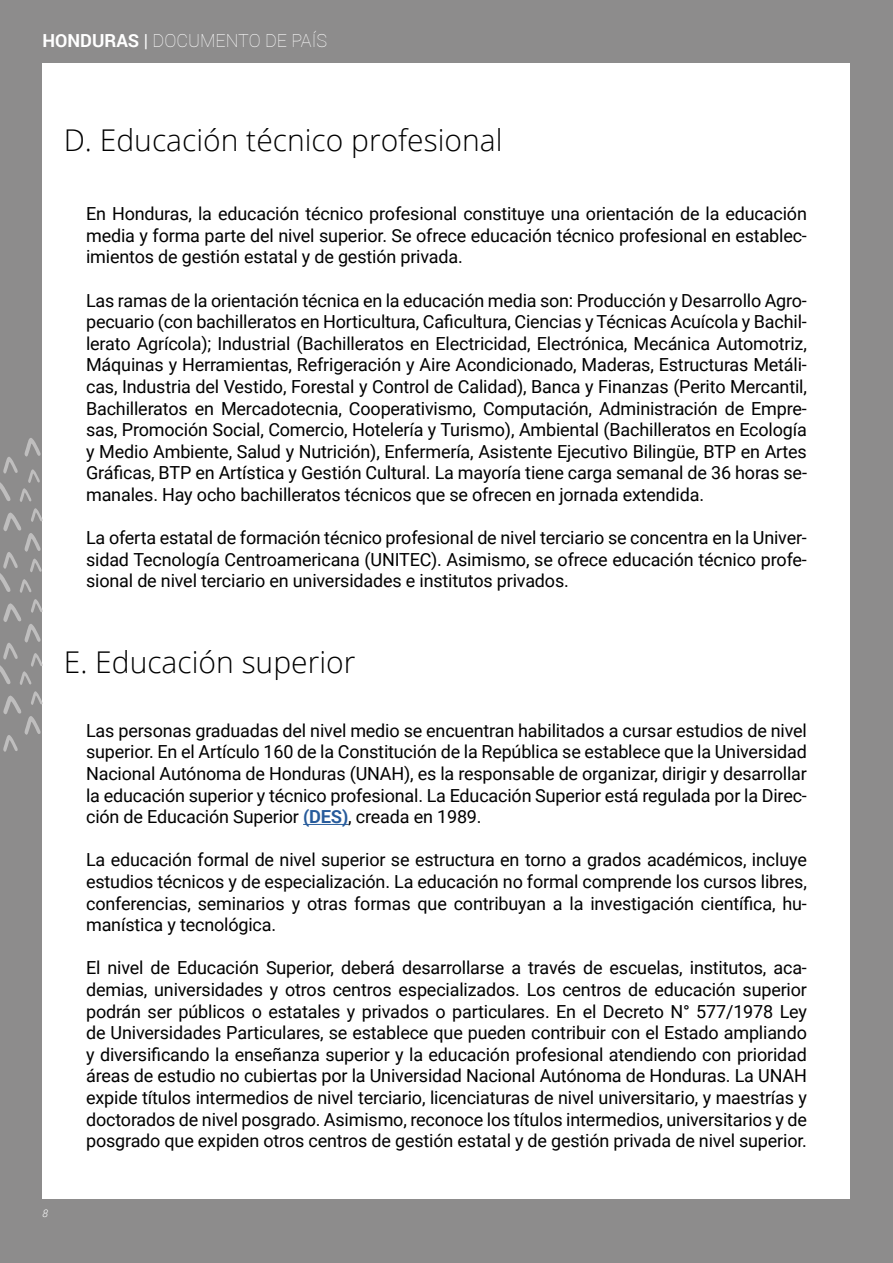
<style>
.page{position:relative;width:893px;height:1263px;background:#8d8c8c}
.page>*{position:absolute;margin:0;border:0;box-sizing:border-box;transform-origin:0 0}
.t1{font:300 30px "Open Sans";color:#000}
.t2{font:18px/21.6px "Roboto";letter-spacing:-.01em;color:#000;text-align:justify}
.t3{font:100 18px "Roboto";color:#fff}
.t4{font:italic 300 10.5px "Roboto";color:#fff}
.s1{font-weight:700}
.s2{font-weight:400}
.s3{font-weight:700;color:#275b9b}
</style>
<div class="page">
<div style="left:43px;top:64px;width:807px;height:1135px;background:#fff"></div>
<svg style="left:0;top:437px;width:43px;height:316px"></svg>
<hr style="left:303px;top:824px;width:45px;height:1px;background:#275b9b">
<p class="t3" style="left:43px;top:28px;width:286px"><span class="s1">HONDURAS</span> <span class="s2">|</span> DOCUMENTO DE PAÍS</p>
<h1 class="t1" style="left:64px;top:119px;width:440px">D. Educación técnico profesional</h1>
<p class="t2" style="left:86px;top:202px;width:722px">En Honduras, la educación técnico profesional constituye una orientación de la educación media y forma parte del nivel superior. Se ofrece educación técnico profesional en establec&shy;imientos de gestión estatal y de gestión privada.</p>
<p class="t2" style="left:86px;top:289px;width:722px">Las ramas de la orientación técnica en la educación media son: Producción y Desarrollo Agro&shy;pecuario (con bachilleratos en Horticultura, Caficultura, Ciencias y Técnicas Acuícola y Bachil&shy;lerato Agrícola); Industrial (Bachilleratos en Electricidad, Electrónica, Mecánica Automotriz, Máquinas y Herramientas, Refrigeración y Aire Acondicionado, Maderas, Estructuras Metáli&shy;cas, Industria del Vestido, Forestal y Control de Calidad), Banca y Finanzas (Perito Mercantil, Bachilleratos en Mercadotecnia, Cooperativismo, Computación, Administración de Empre&shy;sas, Promoción Social, Comercio, Hotelería y Turismo), Ambiental (Bachilleratos en Ecología y Medio Ambiente, Salud y Nutrición), Enfermería, Asistente Ejecutivo Bilingüe, BTP en Artes Gráficas, BTP en Artística y Gestión Cultural. La mayoría tiene carga semanal de 36 horas se&shy;manales. Hay ocho bachilleratos técnicos que se ofrecen en jornada extendida.</p>
<p class="t2" style="left:86px;top:526px;width:722px">La oferta estatal de formación técnico profesional de nivel terciario se concentra en la Univer&shy;sidad Tecnología Centroamericana (UNITEC). Asimismo, se ofrece educación técnico profe&shy;sional de nivel terciario en universidades e institutos privados.</p>
<h1 class="t1" style="left:64px;top:641px;width:293px">E. Educación superior</h1>
<p class="t4" style="left:43px;top:1205px;width:7px">8</p>
<p class="t2" style="left:86px;top:719px;width:722px">Las personas graduadas del nivel medio se encuentran habilitados a cursar estudios de nivel superior. En el Artículo 160 de la Constitución de la República se establece que la Universidad Nacional Autónoma de Honduras (UNAH), es la responsable de organizar, dirigir y desarrollar la educación superior y técnico profesional. La Educación Superior está regulada por la Direc&shy;ción de Educación Superior <span class="s3">(DES)</span>, creada en 1989.</p>
<p class="t2" style="left:86px;top:848px;width:722px">La educación formal de nivel superior se estructura en torno a grados académicos, incluye estudios técnicos y de especialización. La educación no formal comprende los cursos libres, conferencias, seminarios y otras formas que contribuyan a la investigación científica, hu&shy;manística y tecnológica.</p>
<p class="t2" style="left:86px;top:956px;width:722px">El nivel de Educación Superior, deberá desarrollarse a través de escuelas, institutos, aca&shy;demias, universidades y otros centros especializados. Los centros de educación superior podrán ser públicos o estatales y privados o particulares. En el Decreto N° 577/1978 Ley de Universidades Particulares, se establece que pueden contribuir con el Estado ampliando y diversificando la enseñanza superior y la educación profesional atendiendo con prioridad áreas de estudio no cubiertas por la Universidad Nacional Autónoma de Honduras. La UNAH expide títulos intermedios de nivel terciario, licenciaturas de nivel universitario, y maestrías y doctorados de nivel posgrado. Asimismo, reconoce los títulos intermedios, universitarios y de posgrado que expiden otros centros de gestión estatal y de gestión privada de nivel superior.</p>
</div>
